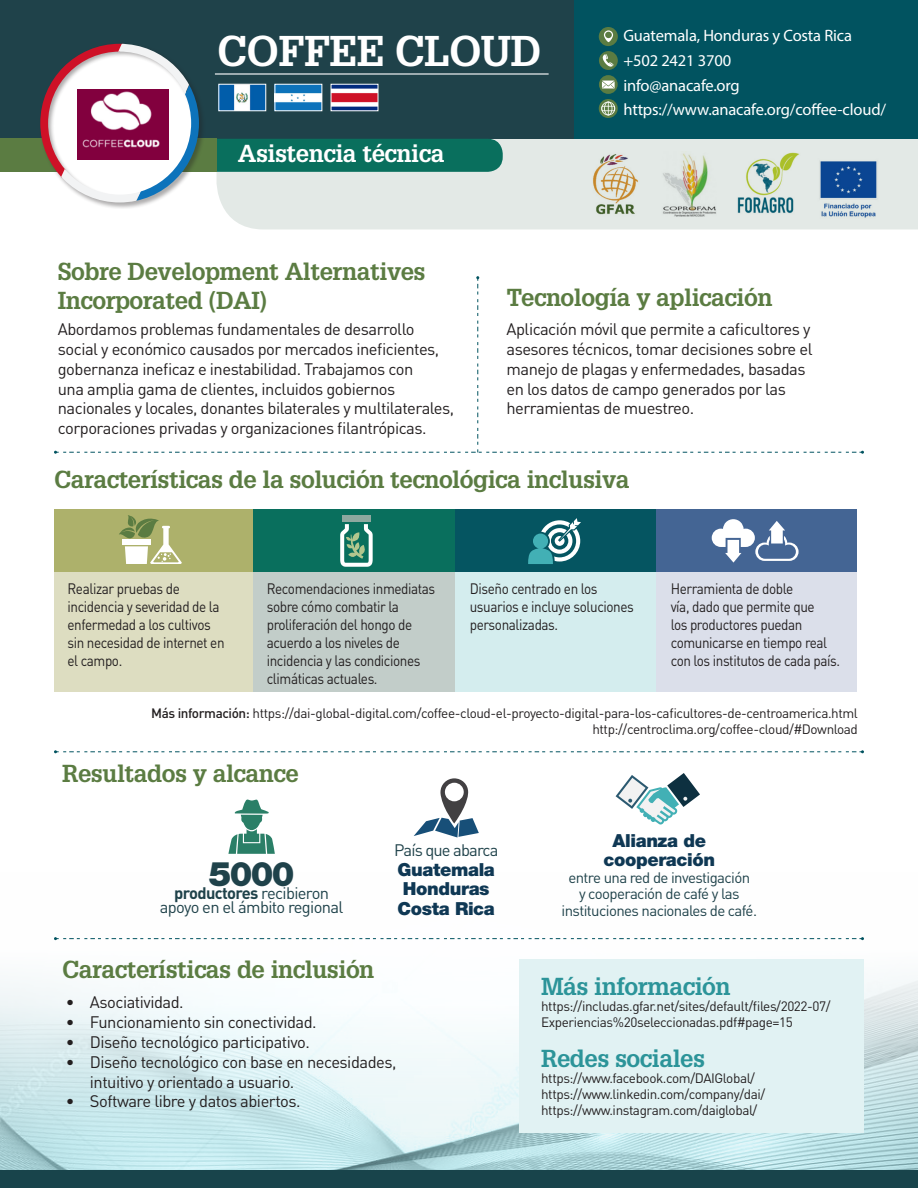
<style>
.page{position:relative;width:918px;height:1188px;background:#fff}
.page>*{position:absolute;margin:0;border:0;box-sizing:border-box;transform-origin:0 0}
.t1{font:700 42px "Glypha LT Std";letter-spacing:-.02em;color:#fff}
.t2{font:900 33.9px "Helvetica Neue";color:#1f424a}
.t3{font:700 24px/28.8px "Glypha LT Std";letter-spacing:-.02em;color:#5b7c42}
.t4{font:700 24px "Glypha LT Std";letter-spacing:-.02em;color:#2c9499}
.t5{font:700 24px "Glypha LT Std";letter-spacing:-.02em;color:#fff}
.t6{font:900 18px/19.5px "Helvetica Neue";letter-spacing:-.02em;color:#0f3854;text-align:center}
.t7{font:16.5px/19.8px "DINOT";letter-spacing:-.03em;color:#231f20}
.t8{font:16.5px "Myriad Pro";letter-spacing:-.01em;color:#fff}
.t9{font:16.5px/14px "DINOT";letter-spacing:-.045em;color:#1f424a;text-align:center}
.t10{font:15px/18px "DINOT";letter-spacing:-.03em;color:#231f20;scale:.9 1}
.t11{font:15px/16.5px "DINOT";letter-spacing:-.04em;color:#1f424a;text-align:center}
.t12{font:13.5px/16.2px "DINOT";letter-spacing:-.03em;color:#231f20}
.s1{font-weight:500}
.s2{font-weight:700}
</style>
<div class="page">
<div style="left:54px;top:509px;width:200px;height:183px;background:#ddddc1"></div>
<div style="left:54px;top:509px;width:200px;height:63px;background:#adb16b"></div>
<div style="left:254px;top:509px;width:202px;height:183px;background:#c2cdc9"></div>
<div style="left:254px;top:509px;width:201px;height:63px;background:#096f5d"></div>
<div style="left:656px;top:509px;width:200px;height:183px;background:#dbdfea"></div>
<div style="left:656px;top:509px;width:200px;height:63px;background:#446594"></div>
<div style="left:456px;top:509px;width:200px;height:183px;background:#d4edee"></div>
<div style="left:455px;top:509px;width:201px;height:63px;background:#055561"></div>
<div style="left:217px;top:139px;width:701px;height:91px;background:#e3e9e6"></div>
<div style="left:0;top:0;width:918px;height:139px;background:#1f424a"></div>
<svg style="left:0;top:989px;width:918px;height:199px"></svg>
<div style="left:150px;top:139px;width:353px;height:33px;background:#096f5d;border-radius:15px"></div>
<div style="left:0;top:139px;width:217px;height:33px;background:#5b7c42"></div>
<img style="left:662px;top:151px;width:55px;height:65px">
<img style="left:731px;top:150px;width:71px;height:65px">
<img style="left:591px;top:150px;width:50px;height:67px">
<img style="left:818px;top:158px;width:61px;height:61px">
<div style="left:39px;top:42px;width:167px;height:167px;background:#231f20;opacity:.37"></div>
<svg style="left:40px;top:44px;width:159px;height:158px"></svg>
<svg style="left:54px;top:276px;width:810px;height:178px"></svg>
<svg style="left:54px;top:750px;width:810px;height:3px"></svg>
<svg style="left:54px;top:937px;width:810px;height:3px"></svg>
<div style="left:519px;top:959px;width:345px;height:173px;background:#e1f2f3"></div>
<div style="left:575px;top:0;width:343px;height:139px;background:#015360"></div>
<img style="left:221px;top:86px;width:43px;height:23px">
<div style="left:219px;top:84px;width:47px;height:27px;border:1px solid #fff"></div>
<img style="left:277px;top:86px;width:43px;height:23px">
<img style="left:333px;top:86px;width:43px;height:23px">
<hr style="left:215px;top:73px;width:334px;height:2px;background:#fff">
<div style="left:59px;top:63px;width:125px;height:125px;background:#fff;border-radius:50%"></div>
<img style="left:77px;top:89px;width:92px;height:71px">
<svg style="left:414px;top:778px;width:65px;height:60px"></svg>
<svg style="left:599px;top:99px;width:19px;height:19px"></svg>
<svg style="left:601px;top:102px;width:14px;height:13px"></svg>
<svg style="left:599px;top:51px;width:19px;height:19px"></svg>
<svg style="left:602px;top:54px;width:12px;height:13px"></svg>
<svg style="left:599px;top:75px;width:19px;height:19px"></svg>
<svg style="left:602px;top:81px;width:13px;height:7px"></svg>
<div style="left:599px;top:27px;width:19px;height:19px;background:#5b7c42;border-radius:50%"></div>
<svg style="left:604px;top:30px;width:9px;height:12px"></svg>
<svg style="left:528px;top:518px;width:53px;height:46px"></svg>
<svg style="left:712px;top:519px;width:87px;height:44px"></svg>
<svg style="left:340px;top:524px;width:33px;height:43px"></svg>
<div style="left:342px;top:515px;width:29px;height:6px;background:#8da89f"></div>
<svg style="left:228px;top:799px;width:47px;height:55px"></svg>
<svg style="left:616px;top:773px;width:84px;height:52px"></svg>
<svg style="left:119px;top:515px;width:63px;height:49px"></svg>
<p class="t1" style="left:217px;top:25px;width:326px">COFFEE CLOUD</p>
<p class="t5" style="left:238px;top:138px;width:208px">Asistencia técnica</p>
<p class="t8" style="left:623px;top:26px;width:230px">Guatemala, Honduras y Costa Rica</p>
<p class="t8" style="left:623px;top:50px;width:109px">+502 2421 3700</p>
<p class="t8" style="left:623px;top:75px;width:118px">info@anacafe.org</p>
<p class="t8" style="left:623px;top:99px;width:264px">https://www.anacafe.org/coffee-cloud/</p>
<p class="t3" style="left:58px;top:257px;width:369px">Sobre Development Alternatives<br>Incorporated (DAI)</p>
<p class="t7" style="left:58px;top:319px;width:398px">Abordamos problemas fundamentales de desarrollo social y económico causados por mercados ineficientes, gobernanza ineficaz e inestabilidad. Trabajamos con<br>una amplia gama de clientes, incluidos gobiernos nacionales y locales, donantes bilaterales y multilaterales, corporaciones privadas y organizaciones filantrópicas.</p>
<p class="t3" style="left:507px;top:283px;width:267px">Tecnología y aplicación</p>
<p class="t7" style="left:507px;top:319px;width:308px">Aplicación móvil que permite a caficultores y asesores técnicos, tomar decisiones sobre el manejo de plagas y enfermedades, basadas en los datos de campo generados por las herramientas de muestreo.</p>
<p class="t3" style="left:54px;top:464px;width:577px">Características de la solución tecnológica inclusiva</p>
<p class="t10" style="left:68px;top:578px;width:176px">Realizar pruebas de incidencia y severidad de la enfermedad a los cultivos sin necesidad de internet en el campo.</p>
<p class="t10" style="left:267px;top:578px;width:189px">Recomendaciones inmediatas sobre cómo combatir la proliferación del hongo de acuerdo a los niveles de incidencia y las condiciones climáticas actuales.</p>
<p class="t10" style="left:470px;top:578px;width:184px">Diseño centrado en los usuarios e incluye soluciones personalizadas.</p>
<p class="t10" style="left:671px;top:578px;width:190px">Herramienta de doble<br>vía, dado que permite que<br>los productores puedan comunicarse en tiempo real con los institutos de cada país.</p>
<p class="t12" style="left:151px;top:704px;width:708px"><span class="s1">Más información:</span> https://dai-global-digital.com/coffee-cloud-el-proyecto-digital-para-los-caficultores-de-centroamerica.html</p>
<p class="t12" style="left:592px;top:720px;width:267px">http://centroclima.org/coffee-cloud/#Download</p>
<p class="t3" style="left:62px;top:759px;width:238px">Resultados y alcance</p>
<p class="t2" style="left:209px;top:853px;width:87px">5000</p>
<p class="t9" style="left:160px;top:886px;width:185px"><span class="s2">productores</span> recibieron apoyo en el ámbito regional</p>
<p class="t3" style="left:62px;top:955px;width:314px">Características de inclusión</p>
<p class="t9" style="left:394px;top:842px;width:106px">País que abarca</p>
<p class="t6" style="left:398px;top:859px;width:99px">Guatemala</p>
<p class="t6" style="left:403px;top:879px;width:88px">Honduras</p>
<p class="t6" style="left:398px;top:898px;width:99px">Costa Rica</p>
<p class="t7" style="left:66px;top:992px;width:119px">• Asociatividad.</p>
<p class="t7" style="left:66px;top:1012px;width:252px">• Funcionamiento sin conectividad.</p>
<p class="t7" style="left:66px;top:1031px;width:246px">• Diseño tecnológico participativo.</p>
<p class="t7" style="left:90px;top:1051px;width:308px;text-indent:-24px">• Diseño tecnológico con base en necesidades, intuitivo y orientado a usuario.</p>
<p class="t7" style="left:66px;top:1091px;width:236px">• Software libre y datos abiertos.</p>
<p class="t6" style="left:603px;top:830px;width:113px">Alianza de cooperación</p>
<p class="t11" style="left:562px;top:868px;width:197px">entre una red de investigación<br>y cooperación de café y las instituciones nacionales de café.</p>
<p class="t4" style="left:541px;top:971px;width:191px">Más información</p>
<p class="t12" style="left:541px;top:997px;width:291px">https://includas.gfar.net/sites/default/files/2022-07/<br>Experiencias%20seleccionadas.pdf#page=15</p>
<p class="t4" style="left:541px;top:1043px;width:166px">Redes sociales</p>
<p class="t12" style="left:541px;top:1069px;width:216px">https://www.facebook.com/DAIGlobal/</p>
<p class="t12" style="left:541px;top:1085px;width:226px">https://www.linkedin.com/company/dai/</p>
<p class="t12" style="left:541px;top:1102px;width:218px">https://www.instagram.com/daiglobal/</p>
</div>
